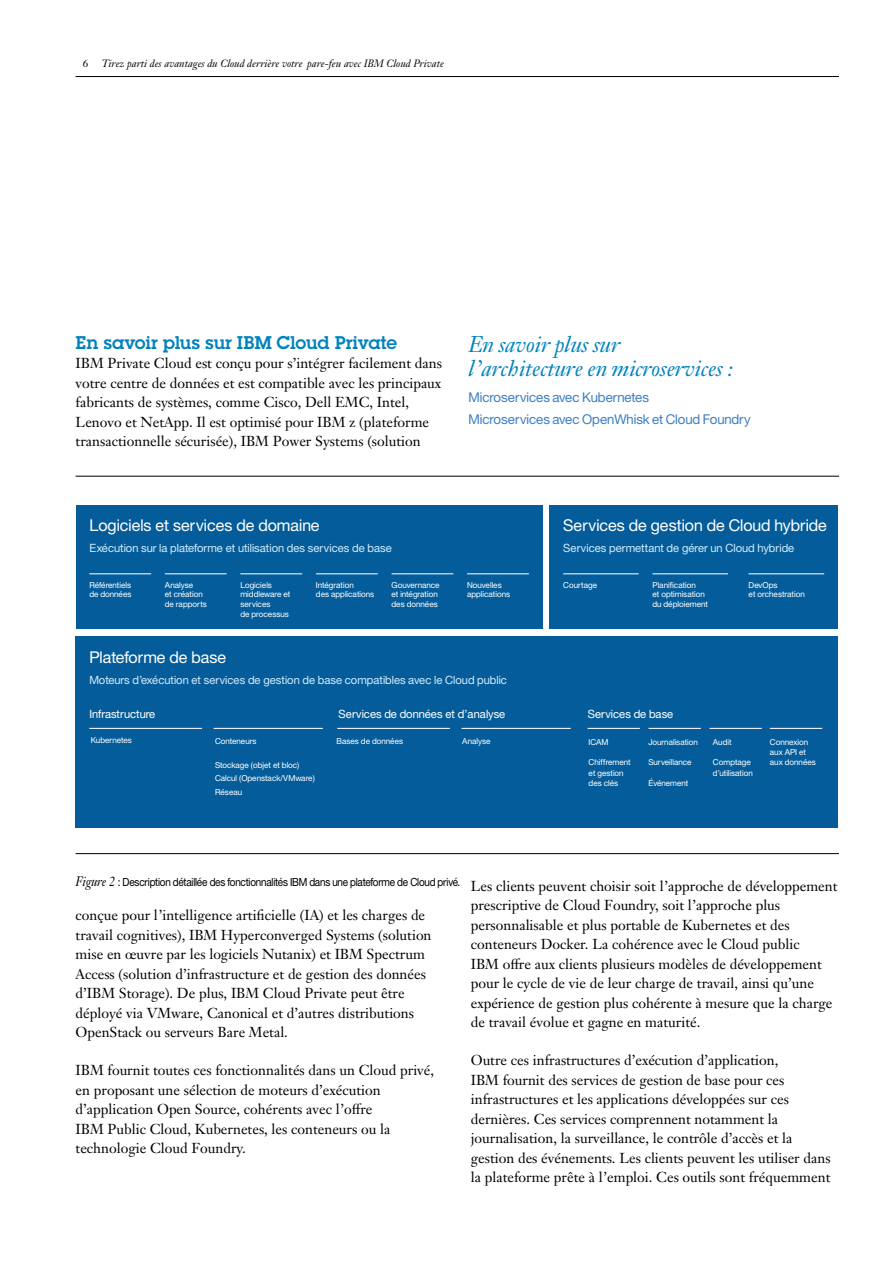
<style>
.page{position:relative;width:893px;height:1263px;background:#fff}
.page>*{position:absolute;margin:0;border:0;box-sizing:border-box;transform-origin:0 0}
.t1{font:italic 22.5px/24px "Janson Text LT Pro";letter-spacing:-.005em;color:#0083bd}
.t2{font:600 18px "Lubalinfor IBM";color:#0083bd}
.t3{font:16.35px "Helv Neue Romanfor IBM";color:#fff}
.t4{font:14.25px/19.5px "Janson Text LT Pro";color:#000}
.t5{font:13.5px/22.8px "Helv Neue Romanfor IBM";letter-spacing:-.005em;color:#4180c3}
.t6{font:11.4px "Helv Neue Romanfor IBM";color:#d0eafb}
.t7{font:11.4px "Helv Neue Romanfor IBM";color:#fff}
.t8{font:11.25px "Helv Neue Romanfor IBM";letter-spacing:-.02em;color:#000;scale:.9 1}
.t9{font:italic 10.5px "Janson Text LT Pro";color:#000}
.t10{font:10.5px "Janson Text LT Pro";color:#000}
.t11{font:8.25px/9.9px "Helv Neue Romanfor IBM";color:#fff}
.s1{font-family:"Janson Text LT Pro";font-style:italic;font-size:13.5px}
</style>
<div class="page">
<hr style="left:76px;top:76px;width:763px;height:1px;background:#000">
<div style="left:76px;top:505px;width:467px;height:124px;background:#045d9a"></div>
<div style="left:76px;top:636px;width:762px;height:191px;background:#045d9a"></div>
<hr style="left:89px;top:573px;width:62px;height:1px;background:#fff">
<hr style="left:165px;top:573px;width:62px;height:1px;background:#fff">
<hr style="left:240px;top:573px;width:62px;height:1px;background:#fff">
<hr style="left:316px;top:573px;width:62px;height:1px;background:#fff">
<hr style="left:391px;top:573px;width:62px;height:1px;background:#fff">
<hr style="left:467px;top:573px;width:62px;height:1px;background:#fff">
<div style="left:549px;top:505px;width:289px;height:124px;background:#045d9a"></div>
<hr style="left:563px;top:573px;width:76px;height:1px;background:#fff">
<hr style="left:652px;top:573px;width:76px;height:1px;background:#fff">
<hr style="left:749px;top:573px;width:75px;height:1px;background:#fff">
<hr style="left:89px;top:728px;width:113px;height:1px;background:#fff">
<hr style="left:214px;top:728px;width:109px;height:1px;background:#fff">
<hr style="left:337px;top:728px;width:113px;height:1px;background:#fff">
<hr style="left:462px;top:728px;width:109px;height:1px;background:#fff">
<hr style="left:588px;top:728px;width:52px;height:1px;background:#fff">
<hr style="left:649px;top:728px;width:52px;height:1px;background:#fff">
<hr style="left:710px;top:728px;width:52px;height:1px;background:#fff">
<hr style="left:770px;top:728px;width:52px;height:1px;background:#fff">
<hr style="left:76px;top:476px;width:763px;height:1px;background:#000">
<hr style="left:76px;top:853px;width:763px;height:1px;background:#000">
<p class="t10" style="left:83px;top:57px;width:7px">6</p>
<p class="t9" style="left:102px;top:57px;width:343px">Tirez parti des avantages du Cloud derrière votre pare-feu avec IBM Cloud Private</p>
<p class="t2" style="left:76px;top:330px;width:323px">En savoir plus sur IBM Cloud Private</p>
<p class="t4" style="left:76px;top:353px;width:368px">IBM Private Cloud est conçu pour s’intégrer facilement dans votre centre de données et est compatible avec les principaux fabricants de systèmes, comme Cisco, Dell EMC, Intel, Lenovo et NetApp. Il est optimisé pour IBM z (plateforme transactionnelle sécurisée), IBM Power Systems (solution</p>
<h1 class="t1" style="left:468px;top:332px;width:266px">En savoir plus sur l’architecture en microservices :</h1>
<p class="t5" style="left:468px;top:385px;width:284px">Microservices avec Kubernetes<br>Microservices avec OpenWhisk et Cloud Foundry</p>
<p class="t3" style="left:89px;top:516px;width:232px">Logiciels et services de domaine</p>
<p class="t6" style="left:89px;top:541px;width:304px">Exécution sur la plateforme et utilisation des services de base</p>
<p class="t11" style="left:89px;top:579px;width:44px">Référentiels de données</p>
<p class="t11" style="left:165px;top:579px;width:44px">Analyse<br>et création de rapports</p>
<p class="t11" style="left:240px;top:579px;width:51px">Logiciels middleware et services<br>de processus</p>
<p class="t3" style="left:89px;top:647px;width:139px">Plateforme de base</p>
<p class="t11" style="left:316px;top:579px;width:60px">Intégration<br>des applications</p>
<p class="t11" style="left:391px;top:579px;width:50px">Gouvernance et intégration des données</p>
<p class="t11" style="left:467px;top:579px;width:45px">Nouvelles applications</p>
<p class="t6" style="left:89px;top:673px;width:419px">Moteurs d’exécution et services de gestion de base compatibles avec le Cloud public</p>
<p class="t3" style="left:563px;top:516px;width:265px">Services de gestion de Cloud hybride</p>
<p class="t6" style="left:563px;top:541px;width:233px">Services permettant de gérer un Cloud hybride</p>
<p class="t11" style="left:563px;top:579px;width:35px">Courtage</p>
<p class="t11" style="left:652px;top:579px;width:57px">Planification<br>et optimisation du déploiement</p>
<p class="t11" style="left:749px;top:579px;width:58px">DevOps<br>et orchestration</p>
<p class="t7" style="left:89px;top:707px;width:68px">Infrastructure</p>
<p class="t7" style="left:339px;top:707px;width:168px">Services de données et d’analyse</p>
<p class="t7" style="left:588px;top:707px;width:87px">Services de base</p>
<p class="t11" style="left:91px;top:735px;width:43px">Kubernetes</p>
<p class="t11" style="left:215px;top:736px;width:43px">Conteneurs</p>
<p class="t11" style="left:337px;top:736px;width:68px">Bases de données</p>
<p class="t11" style="left:462px;top:736px;width:30px">Analyse</p>
<p class="t11" style="left:589px;top:737px;width:21px">ICAM</p>
<p class="t11" style="left:589px;top:757px;width:44px;line-height:10.4px">Chiffrement et gestion des clés</p>
<p class="t11" style="left:648px;top:737px;width:51px">Journalisation</p>
<p class="t11" style="left:648px;top:757px;width:45px">Surveillance</p>
<p class="t11" style="left:648px;top:778px;width:41px">Événement</p>
<p class="t11" style="left:215px;top:757px;width:101px;line-height:13.8px">Stockage (objet et bloc)<br>Calcul (Openstack/VMware)<br>Réseau</p>
<p class="t11" style="left:713px;top:737px;width:20px">Audit</p>
<p class="t11" style="left:713px;top:757px;width:41px;line-height:10.4px">Comptage d’utilisation</p>
<p class="t11" style="left:770px;top:736px;width:47px;line-height:10.4px">Connexion aux API et aux données</p>
<p class="t8" style="left:76px;top:875px;width:428px"><span class="s1">Figure 2</span> : Description détaillée des fonctionnalités IBM dans une plateforme de Cloud privé.</p>
<p class="t4" style="left:76px;top:906px;width:357px">conçue pour l’intelligence artificielle (IA) et les charges de travail cognitives), IBM Hyperconverged Systems (solution mise en œuvre par les logiciels Nutanix) et IBM Spectrum Access (solution d’infrastructure et de gestion des données d’IBM Storage). De plus, IBM Cloud Private peut être déployé via VMware, Canonical et d’autres distributions OpenStack ou serveurs Bare Metal.</p>
<p class="t4" style="left:76px;top:1060px;width:360px">IBM fournit toutes ces fonctionnalités dans un Cloud privé, en proposant une sélection de moteurs d’exécution d’application Open Source, cohérents avec l’offre<br>IBM Public Cloud, Kubernetes, les conteneurs ou la technologie Cloud Foundry.</p>
<p class="t4" style="left:471px;top:876px;width:368px">Les clients peuvent choisir soit l’approche de développement prescriptive de Cloud Foundry, soit l’approche plus personnalisable et plus portable de Kubernetes et des conteneurs Docker. La cohérence avec le Cloud public<br>IBM offre aux clients plusieurs modèles de développement pour le cycle de vie de leur charge de travail, ainsi qu’une expérience de gestion plus cohérente à mesure que la charge de travail évolue et gagne en maturité.</p>
<p class="t4" style="left:471px;top:1050px;width:361px">Outre ces infrastructures d’exécution d’application,<br>IBM fournit des services de gestion de base pour ces infrastructures et les applications développées sur ces dernières. Ces services comprennent notamment la journalisation, la surveillance, le contrôle d’accès et la gestion des événements. Les clients peuvent les utiliser dans la plateforme prête à l’emploi. Ces outils sont fréquemment</p>
</div>
